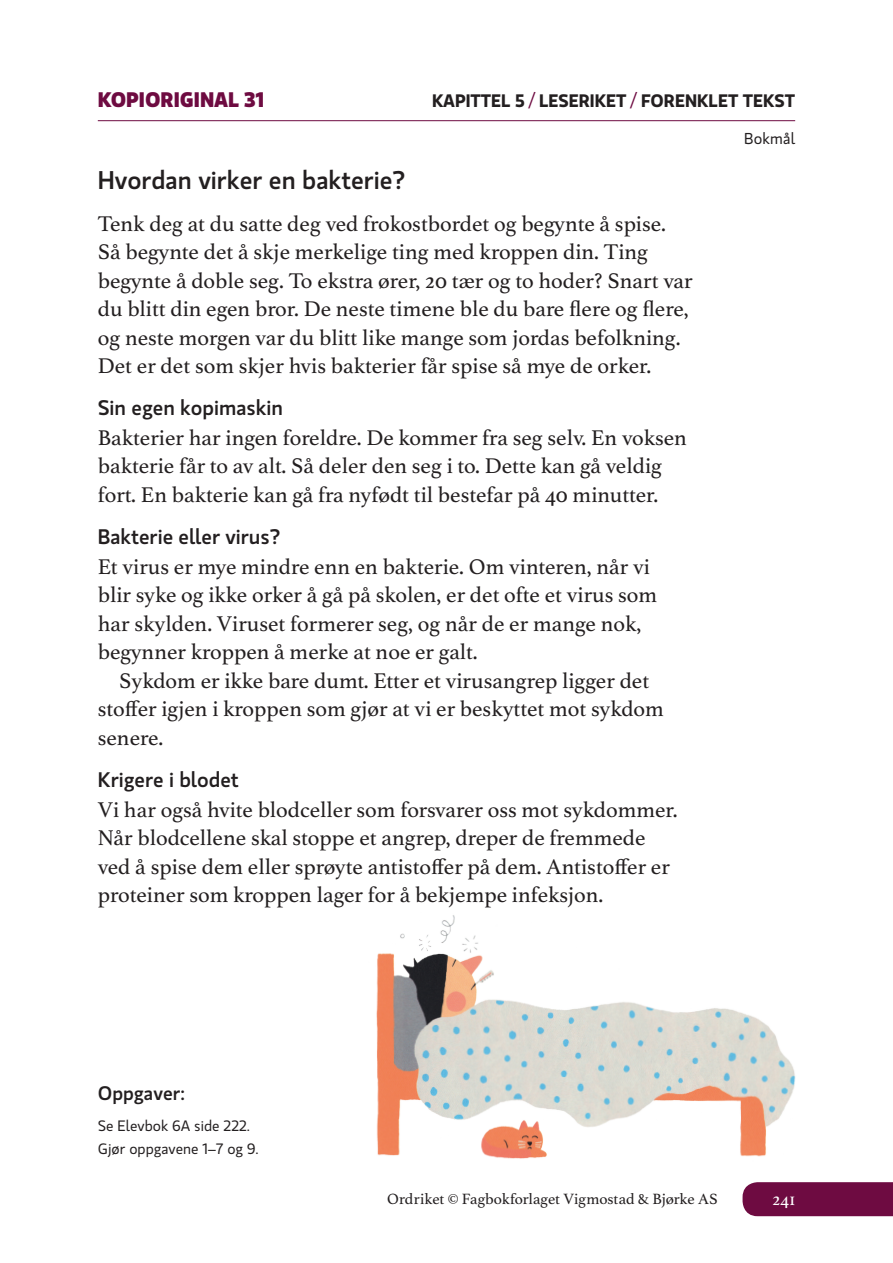
<style>
.page{position:relative;width:893px;height:1263px;background:#fff}
.page>*{position:absolute;margin:0;border:0;box-sizing:border-box;transform-origin:0 0}
.t1{font:500 25.5px "Gloriola Std";color:#231f20}
.t2{font:22.5px/28.5px "Athelas";color:#231f20}
.t3{font:500 21px "Gloriola Std";color:#231f20}
.t4{font:700 21px "Gloriola Std";color:#6e0b41}
.t5{font:500 19.5px "Gloriola Std";color:#231f20}
.t6{font:600 18px "Gloriola Std";color:#231f20}
.t7{font:18px "Athelas";color:#fff}
.t8{font:15.75px "Athelas";letter-spacing:-.005em;color:#231f20}
.t9{font:15.75px "Gloriola Std";letter-spacing:.005em;color:#231f20}
.t10{font:15px/22.5px "Gloriola Std";color:#231f20}
.s1{font-weight:400;color:#6e0b41}
</style>
<div class="page">
<div style="left:743px;top:1182px;width:150px;height:34px;background:#6e0b41"></div>
<hr style="left:98px;top:120px;width:697px;height:1px;background:#6e0b41">
<img style="left:376px;top:915px;width:420px;height:244px">
<p class="t4" style="left:98px;top:84px;width:168px">KOPIORIGINAL 31</p>
<p class="t6" style="left:432px;top:88px;width:364px">KAPITTEL 5 <span class="s1">/</span> LESERIKET <span class="s1">/</span> FORENKLET TEKST</p>
<p class="t9" style="left:744px;top:128px;width:53px">Bokmål</p>
<p class="t1" style="left:98px;top:163px;width:309px">Hvordan virker en bakterie?</p>
<p class="t2" style="left:98px;top:209px;width:596px">Tenk deg at du satte deg ved frokostbordet og begynte å spise.<br>Så begynte det å skje merkelige ting med kroppen din. Ting begynte å doble seg. To ekstra ører, 20 tær og to hoder? Snart var du blitt din egen bror. De neste timene ble du bare flere og flere, og neste morgen var du blitt like mange som jordas befolkning.<br>Det er det som skjer hvis bakterier får spise så mye de orker.</p>
<p class="t3" style="left:98px;top:393px;width:187px">Sin egen kopimaskin</p>
<p class="t2" style="left:98px;top:424px;width:591px">Bakterier har ingen foreldre. De kommer fra seg selv. En voksen bakterie får to av alt. Så deler den seg i to. Dette kan gå veldig fort. En bakterie kan gå fra nyfødt til bestefar på 40 minutter.</p>
<p class="t3" style="left:98px;top:522px;width:184px">Bakterie eller virus?</p>
<p class="t2" style="left:98px;top:552px;width:561px">Et virus er mye mindre enn en bakterie. Om vinteren, når vi blir syke og ikke orker å gå på skolen, er det ofte et virus som har skylden. Viruset formerer seg, og når de er mange nok, begynner kroppen å merke at noe er galt.</p>
<p class="t2" style="left:98px;top:666px;width:568px;text-indent:21px">Sykdom er ikke bare dumt. Etter et virusangrep ligger det stoffer igjen i kroppen som gjør at vi er beskyttet mot sykdom senere.</p>
<p class="t3" style="left:98px;top:764px;width:143px">Krigere i blodet</p>
<p class="t2" style="left:98px;top:795px;width:581px">Vi har også hvite blodceller som forsvarer oss mot sykdommer.<br>Når blodcellene skal stoppe et angrep, dreper de fremmede ved å spise dem eller sprøyte antistoffer på dem. Antistoffer er proteiner som kroppen lager for å bekjempe infeksjon.</p>
<p class="t5" style="left:98px;top:1080px;width:89px">Oppgaver:</p>
<p class="t10" style="left:98px;top:1114px;width:163px">Se Elevbok 6A side 222.<br>Gjør oppgavene 1–7 og 9.</p>
<p class="t8" style="left:387px;top:1190px;width:332px">Ordriket © Fagbokforlaget Vigmostad &amp; Bjørke AS</p>
<p class="t7" style="left:772px;top:1189px;width:24px">241</p>
</div>
